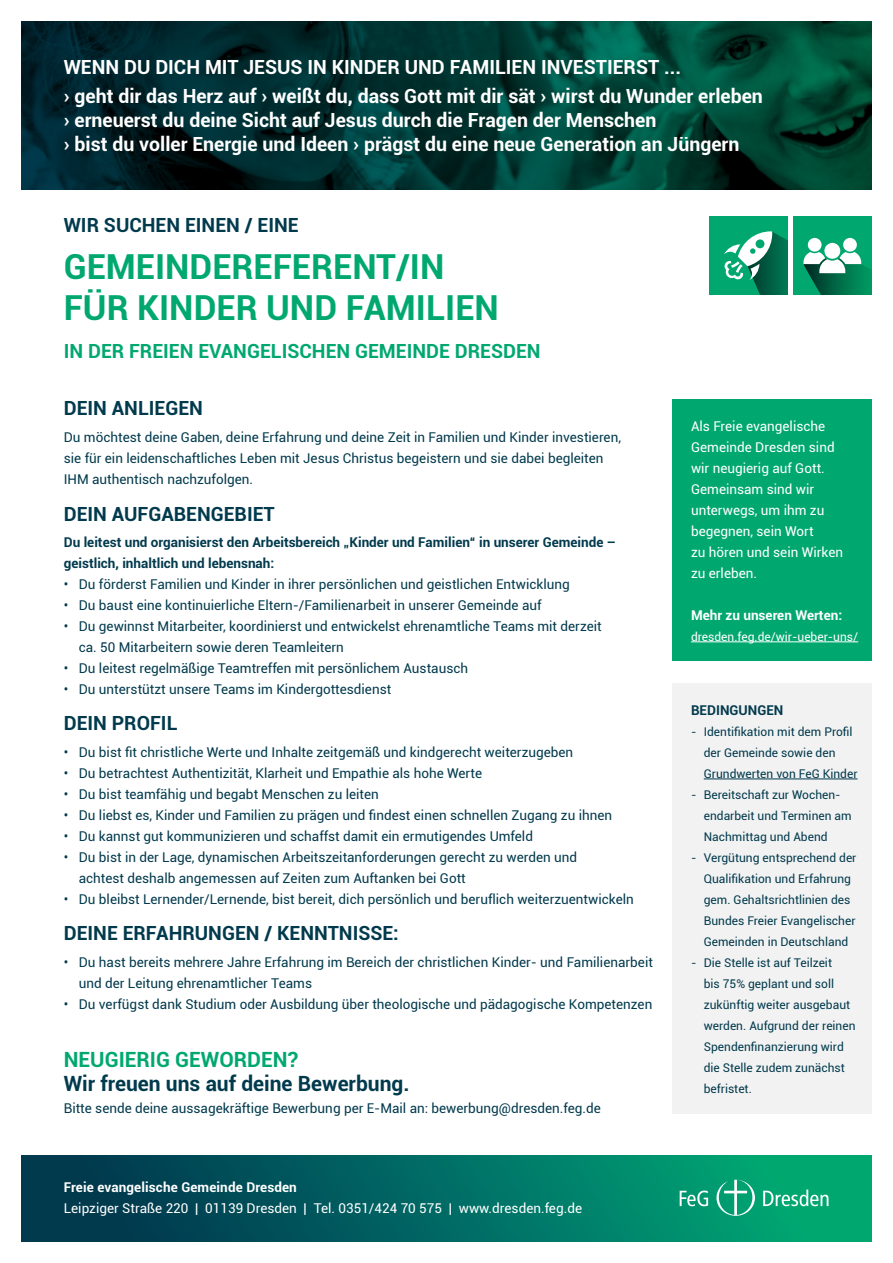
<style>
.page{position:relative;width:893px;height:1263px;background:#fff}
.page>*{position:absolute;margin:0;border:0;box-sizing:border-box;transform-origin:0 0}
.t1{font:700 34.5px/41.4px "Roboto";color:#00a870}
.t2{font:700 21px "Roboto";color:#023a4d}
.t3{font:700 21px "Roboto";color:#00a870}
.t4{font:700 19.5px/29.1px "Roboto";color:#fff}
.t5{font:700 19.5px "Roboto";color:#023a4d}
.t6{font:700 19.5px "Roboto";color:#00a870}
.t7{font:13.5px/21px "Roboto";color:#023a4d}
.t8{font:13.5px/21px "Roboto";color:#fff}
.t9{font:700 13.5px/21px "Roboto";color:#023a4d}
.t10{font:700 13.5px "Roboto";letter-spacing:.01em;color:#fff}
.t11{font:12px/21px "Roboto";color:#023a4d}
.t12{font:12px "Roboto";color:#fff}
</style>
<div class="page">
<img style="left:21px;top:21px;width:851px;height:169px">
<div style="left:672px;top:399px;width:200px;height:262px;background:#00a870"></div>
<div style="left:21px;top:1156px;width:851px;height:86px;background:linear-gradient(to right,#012d4d,#00af77)"></div>
<svg style="left:680px;top:1190px;width:28px;height:16px"></svg>
<svg style="left:763px;top:1189px;width:65px;height:17px"></svg>
<svg style="left:716px;top:1180px;width:39px;height:36px"></svg>
<hr style="left:691px;top:641px;width:167px;height:1px;background:#fff">
<div style="left:672px;top:683px;width:200px;height:431px;background:#f2f2f2"></div>
<hr style="left:704px;top:779px;width:154px;height:1px;background:#023a4d">
<div style="left:709px;top:216px;width:78px;height:78px;background:#00a870"></div>
<svg style="left:724px;top:231px;width:63px;height:63px"></svg>
<div style="left:793px;top:216px;width:79px;height:79px;background:#00a870"></div>
<svg style="left:803px;top:238px;width:69px;height:57px"></svg>
<h3 class="t4" style="left:64px;top:52px;width:701px">WENN DU DICH MIT JESUS IN KINDER UND FAMILIEN INVESTIERST ...<br>› geht dir das Herz auf › weißt du, dass Gott mit dir sät › wirst du Wunder erleben</h3>
<h3 class="t4" style="left:64px;top:108px;width:677px;line-height:24px">› erneuerst du deine Sicht auf Jesus durch die Fragen der Menschen<br>› bist du voller Energie und Ideen › prägst du eine neue Generation an Jüngern</h3>
<h3 class="t5" style="left:64px;top:211px;width:236px">WIR SUCHEN EINEN / EINE</h3>
<h1 class="t1" style="left:64px;top:244px;width:437px">GEMEINDEREFERENT/IN<br>FÜR KINDER UND FAMILIEN</h1>
<h3 class="t6" style="left:64px;top:337px;width:478px">IN DER FREIEN EVANGELISCHEN GEMEINDE DRESDEN</h3>
<h3 class="t5" style="left:64px;top:395px;width:141px">DEIN ANLIEGEN</h3>
<p class="t7" style="left:64px;top:427px;width:559px">Du möchtest deine Gaben, deine Erfahrung und deine Zeit in Familien und Kinder investieren, sie für ein leidenschaftliches Leben mit Jesus Christus begeistern und sie dabei begleiten<br>IHM authentisch nachzufolgen.</p>
<h3 class="t5" style="left:64px;top:501px;width:212px">DEIN AUFGABENGEBIET</h3>
<p class="t9" style="left:64px;top:531px;width:554px">Du leitest und organisierst den Arbeitsbereich „Kinder und Familien“ in unserer Gemeinde – geistlich, inhaltlich und lebensnah:</p>
<p class="t7" style="left:64px;top:573px;width:508px">• Du förderst Familien und Kinder in ihrer persönlichen und geistlichen Entwicklung</p>
<p class="t7" style="left:64px;top:594px;width:479px">• Du baust eine kontinuierliche Eltern-/Familienarbeit in unserer Gemeinde auf</p>
<p class="t7" style="left:79px;top:615px;width:524px;text-indent:-15px">• Du gewinnst Mitarbeiter, koordinierst und entwickelst ehrenamtliche Teams mit derzeit ca. 50 Mitarbeitern sowie deren Teamleitern</p>
<p class="t7" style="left:64px;top:657px;width:406px">• Du leitest regelmäßige Teamtreffen mit persönlichem Austausch</p>
<p class="t7" style="left:64px;top:678px;width:329px">• Du unterstützt unsere Teams im Kindergottesdienst</p>
<h3 class="t5" style="left:64px;top:710px;width:115px">DEIN PROFIL</h3>
<p class="t7" style="left:64px;top:741px;width:511px">• Du bist fit christliche Werte und Inhalte zeitgemäß und kindgerecht weiterzugeben</p>
<p class="t7" style="left:64px;top:762px;width:420px">• Du betrachtest Authentizität, Klarheit und Empathie als hohe Werte</p>
<p class="t7" style="left:64px;top:783px;width:317px">• Du bist teamfähig und begabt Menschen zu leiten</p>
<p class="t7" style="left:64px;top:804px;width:550px">• Du liebst es, Kinder und Familien zu prägen und findest einen schnellen Zugang zu ihnen</p>
<p class="t7" style="left:64px;top:825px;width:471px">• Du kannst gut kommunizieren und schaffst damit ein ermutigendes Umfeld</p>
<p class="t7" style="left:79px;top:846px;width:500px;text-indent:-15px">• Du bist in der Lage, dynamischen Arbeitszeitanforderungen gerecht zu werden und achtest deshalb angemessen auf Zeiten zum Auftanken bei Gott</p>
<p class="t7" style="left:64px;top:888px;width:572px">• Du bleibst Lernender/Lernende, bist bereit, dich persönlich und beruflich weiterzuentwickeln</p>
<h3 class="t5" style="left:64px;top:920px;width:337px">DEINE ERFAHRUNGEN / KENNTNISSE:</h3>
<p class="t7" style="left:79px;top:951px;width:576px;text-indent:-15px">• Du hast bereits mehrere Jahre Erfahrung im Bereich der christlichen Kinder- und Familienarbeit und der Leitung ehrenamtlicher Teams</p>
<p class="t7" style="left:64px;top:993px;width:590px">• Du verfügst dank Studium oder Ausbildung über theologische und pädagogische Kompetenzen</p>
<h2 class="t3" style="left:64px;top:1044px;width:236px">NEUGIERIG GEWORDEN?</h2>
<h2 class="t2" style="left:64px;top:1068px;width:347px">Wir freuen uns auf deine Bewerbung.</h2>
<p class="t7" style="left:64px;top:1097px;width:539px">Bitte sende deine aussagekräftige Bewerbung per E-Mail an: bewerbung@dresden.feg.de</p>
<p class="t10" style="left:64px;top:1178px;width:235px">Freie evangelische Gemeinde Dresden</p>
<p class="t8" style="left:64px;top:1197px;width:520px">Leipziger Straße 220 | 01139 Dresden | Tel. 0351/424 70 575 | www.dresden.feg.de</p>
<p class="t8" style="left:691px;top:415px;width:154px">Als Freie evangelische<br>Gemeinde Dresden sind wir neugierig auf Gott.<br>Gemeinsam sind wir unterwegs, um ihm zu begegnen, sein Wort<br>zu hören und sein Wirken zu erleben.</p>
<p class="t10" style="left:691px;top:606px;width:153px">Mehr zu unseren Werten:</p>
<p class="t12" style="left:691px;top:628px;width:169px">dresden.feg.de/wir-ueber-uns/</p>
<p class="t9" style="left:691px;top:699px;width:94px">BEDINGUNGEN</p>
<p class="t11" style="left:704px;top:721px;width:155px;text-indent:-13px">- Identifikation mit dem Profil der Gemeinde sowie den<br>Grundwerten von FeG Kinder</p>
<p class="t11" style="left:704px;top:784px;width:149px;text-indent:-13px">- Bereitschaft zur Wochen&shy;endarbeit und Terminen am<br>Nachmittag und Abend</p>
<p class="t11" style="left:704px;top:847px;width:154px;text-indent:-13px">- Vergütung entsprechend der<br>Qualifikation und Erfahrung gem. Gehaltsrichtlinien des<br>Bundes Freier Evangelischer<br>Gemeinden in Deutschland</p>
<p class="t11" style="left:704px;top:952px;width:153px;text-indent:-13px">- Die Stelle ist auf Teilzeit<br>bis 75% geplant und soll zukünftig weiter ausgebaut werden. Aufgrund der reinen<br>Spendenfinanzierung wird die Stelle zudem zunächst befristet.</p>
</div>
